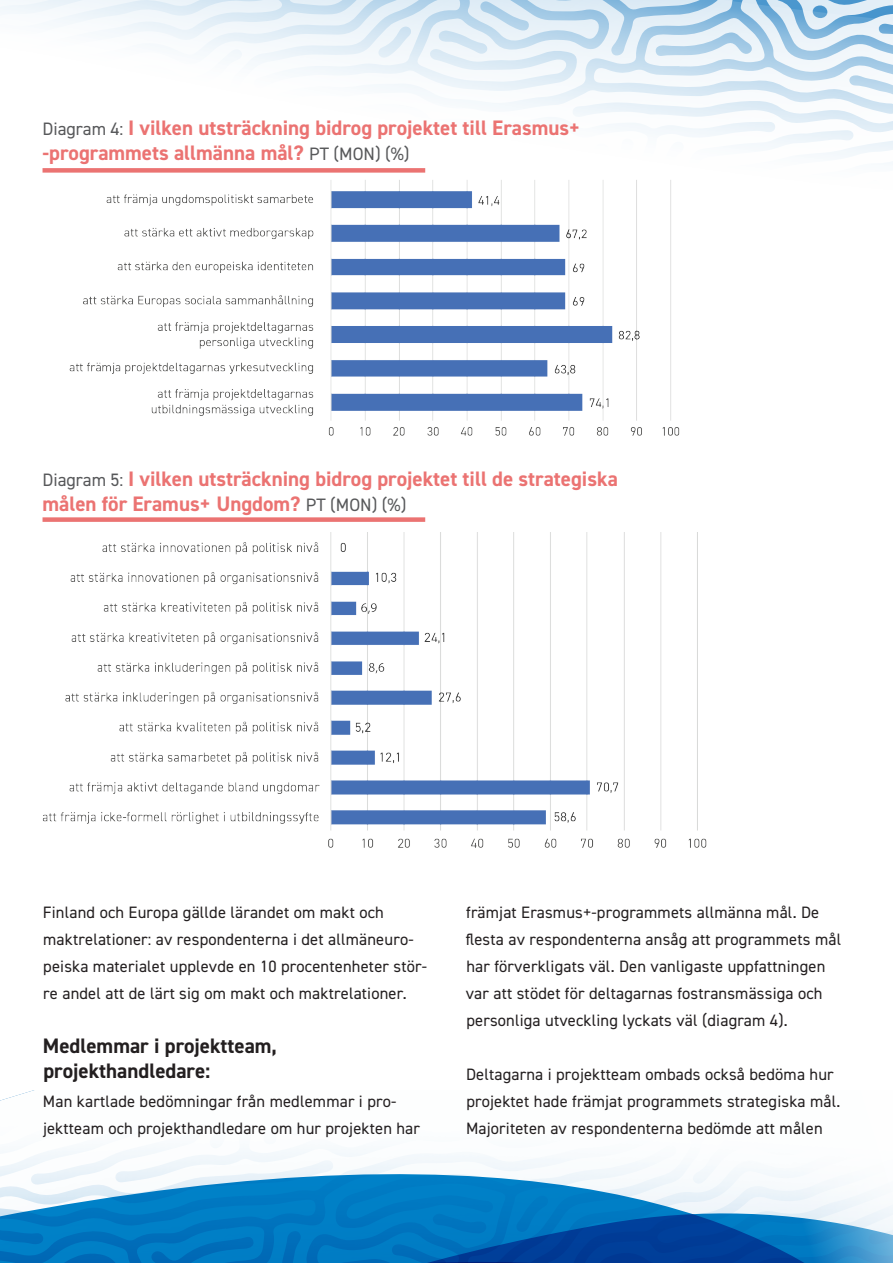
<style>
.page{position:relative;width:893px;height:1263px;background:#fff}
.page>*{position:absolute;margin:0;border:0;box-sizing:border-box;transform-origin:0 0}
.gtaafi_taulukko-otsikko{font:700 21px/25.2px "DIN2014";color:#eb7372}
.t1{font:700 21px/25.2px "DIN2014";color:#231f20}
.Leipis{font:16.5px/27px "DIN2014";letter-spacing:.01em;color:#231f20}
.s1{font-weight:400;font-size:18px;color:#57585a}
</style>
<div class="page">
<svg style="left:0;top:0;width:893px;height:173px"></svg>
<svg style="left:0;top:1091px;width:893px;height:172px"></svg>
<div style="left:43px;top:168px;width:382px;height:5px;background:#eb7372"></div>
<div style="left:43px;top:517px;width:382px;height:5px;background:#eb7372"></div>
<img style="left:42px;top:532px;width:665px;height:316px">
<img style="left:70px;top:180px;width:610px;height:256px">
<p class="gtaafi_taulukko-otsikko" style="left:43px;top:115px;width:540px"><span class="s1">Diagram 4:</span> I vilken utsträckning bidrog projektet till Erasmus+ -programmets allmänna mål? <span class="s1">PT (MON) (%)</span></p>
<p class="gtaafi_taulukko-otsikko" style="left:43px;top:466px;width:577px"><span class="s1">Diagram 5:</span> I vilken utsträckning bidrog projektet till de strategiska målen för Eramus+ Ungdom? <span class="s1">PT (MON) (%)</span></p>
<p class="Leipis" style="left:43px;top:899px;width:386px">Finland och Europa gällde lärandet om makt och maktrelationer: av respondenterna i det allmäneuro&shy;peiska materialet upplevde en 10 procentenheter stör&shy;re andel att de lärt sig om makt och maktrelationer.</p>
<p class="t1" style="left:43px;top:1033px;width:236px">Medlemmar i projektteam, projekthandledare:</p>
<p class="Leipis" style="left:43px;top:1088px;width:379px">Man kartlade bedömningar från medlemmar i pro&shy;jektteam och projekthandledare om hur projekten har</p>
<p class="Leipis" style="left:466px;top:899px;width:377px">främjat Erasmus+-programmets allmänna mål. De flesta av respondenterna ansåg att programmets mål har förverkligats väl. Den vanligaste uppfattningen var att stödet för deltagarnas fostransmässiga och personliga utveckling lyckats väl (diagram 4).</p>
<p class="Leipis" style="left:466px;top:1060px;width:376px">Deltagarna i projektteam ombads också bedöma hur projektet hade främjat programmets strategiska mål.<br>Majoriteten av respondenterna bedömde att målen</p>
</div>
